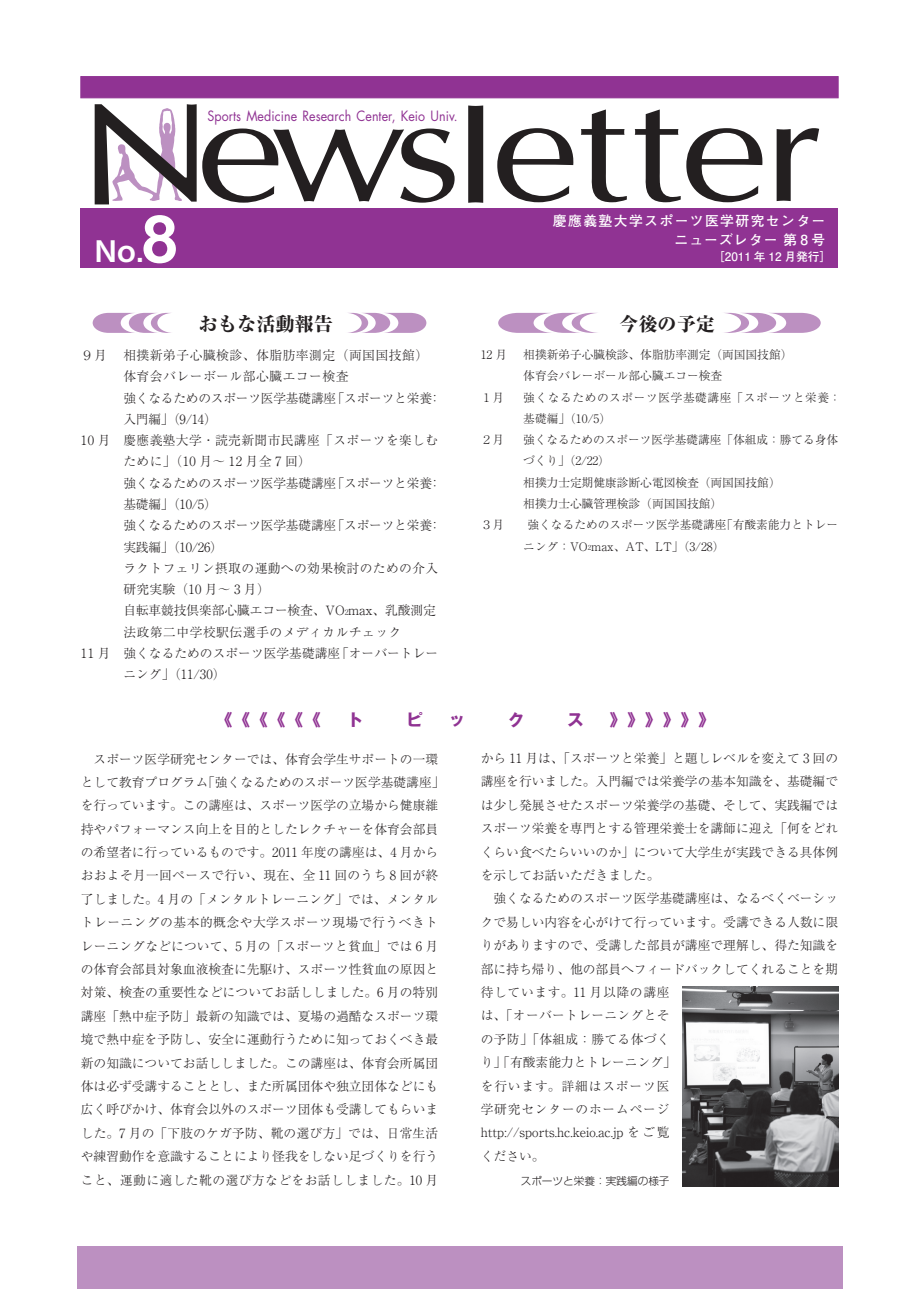
<style>
.page{position:relative;width:919px;height:1289px;background:#fff}
.page>*{position:absolute;margin:0;border:0;box-sizing:border-box;transform-origin:0 0}
.t1{font:29.7px "Midashi Go Pro MB31";color:#fff}
.t2{font:800 19.2px "Ryumin Pro";color:#231f20}
.t3{font:700 16.5px "Gothic MB101 Pro";color:#903393}
.t4{font:13.8px "Futura";letter-spacing:.005em;color:#903393;scale:.9 1}
.t5{font:700 13.8px/18.1px "Futo Go B101 Pro";letter-spacing:.1em;color:#fff;text-align:right}
.t6{font:300 12.75px/23.4px "Ryumin Pro";color:#231f20;text-align:center}
.t7{font:300 12.75px "Ryumin Pro";letter-spacing:-.02em;color:#231f20}
.t8{font:300 12.75px "Ryumin Pro";letter-spacing:.04em;color:#231f20}
.t9{font:300 12.75px "Ryumin Pro";letter-spacing:.03em;color:#231f20}
.t10{font:300 11.7px/21.3px "Ryumin Pro";color:#231f20}
.t11{font:300 11.7px/21.3px "Ryumin Pro";letter-spacing:.05em;color:#231f20}
.t12{font:700 11.7px "Futo Go B101 Pro";color:#fff}
.t13{font:300 10.65px "Shin Go Pro";color:#231f20}
.s1{font-size:63.75px}
.s2{font-size:7.5px}
.s3{font-size:6.75px}
</style>
<div class="page">
<div style="left:81px;top:208px;width:757px;height:60px;background:#903393"></div>
<svg style="left:93px;top:313px;width:78px;height:20px"></svg>
<svg style="left:348px;top:313px;width:78px;height:20px"></svg>
<div style="left:81px;top:76px;width:757px;height:22px;background:#903393"></div>
<div style="left:77px;top:1246px;width:765px;height:42px;background:#bc90c1"></div>
<svg style="left:468px;top:105px;width:15px;height:98px"></svg>
<svg style="left:497px;top:128px;width:77px;height:74px"></svg>
<svg style="left:581px;top:109px;width:45px;height:93px"></svg>
<svg style="left:634px;top:109px;width:46px;height:93px"></svg>
<svg style="left:686px;top:128px;width:77px;height:74px"></svg>
<svg style="left:776px;top:128px;width:43px;height:73px"></svg>
<svg style="left:95px;top:104px;width:359px;height:100px"></svg>
<svg style="left:498px;top:313px;width:100px;height:20px"></svg>
<svg style="left:724px;top:313px;width:96px;height:20px"></svg>
<img style="left:682px;top:986px;width:156px;height:200px">
<p class="t4" style="left:207px;top:106px;width:279px">Sports Medicine Research Center, Keio Univ.</p>
<h1 class="t1" style="left:95px;top:227px;width:84px">No.<span class="s1">8</span></h1>
<p class="t5" style="left:553px;top:210px;width:274px">慶應義塾大学スポーツ医学研究センターニューズレター 第 8 号</p>
<p class="t12" style="left:713px;top:247px;width:119px">［2011 年 12 月発行］</p>
<h2 class="t2" style="left:199px;top:308px;width:135px">おもな活動報告</h2>
<p class="t6" style="left:81px;top:342px;width:28px">９月</p>
<p class="t8" style="left:123px;top:345px;width:306px">相撲新弟子心臓検診、体脂肪率測定（両国国技館）</p>
<p class="t8" style="left:123px;top:366px;width:227px">体育会バレーボール部心臓エコー検査</p>
<p class="t7" style="left:123px;top:388px;width:319px">強くなるためのスポーツ医学基礎講座「スポーツと栄養：</p>
<p class="t6" style="left:123px;top:406px;width:95px">入門編」（9/14）</p>
<p class="t9" style="left:81px;top:430px;width:359px">10 月 慶應義塾大学・読売新聞市民講座「スポーツを楽しむ</p>
<p class="t6" style="left:123px;top:449px;width:189px">ために」（10 月〜 12 月全 7 回）</p>
<p class="t7" style="left:123px;top:473px;width:319px">強くなるためのスポーツ医学基礎講座「スポーツと栄養：</p>
<p class="t6" style="left:123px;top:491px;width:95px">基礎編」（10/5）</p>
<p class="t7" style="left:123px;top:515px;width:319px">強くなるためのスポーツ医学基礎講座「スポーツと栄養：</p>
<p class="t6" style="left:123px;top:534px;width:101px">実践編」（10/26）</p>
<p class="t9" style="left:123px;top:558px;width:316px">ラクトフェリン摂取の運動への効果検討のための介入</p>
<p class="t6" style="left:123px;top:576px;width:148px">研究実験（10 月〜 3 月）</p>
<p class="t6" style="left:123px;top:598px;width:314px">自転車競技倶楽部心臓エコー検査、VO<span class="s2">2</span>max、乳酸測定</p>
<p class="t8" style="left:123px;top:621px;width:280px">法政第二中学校駅伝選手のメディカルチェック</p>
<p class="t6" style="left:81px;top:640px;width:359px">11 月 強くなるためのスポーツ医学基礎講座「オーバートレー</p>
<p class="t6" style="left:123px;top:661px;width:104px">ニング」（11/30）</p>
<h2 class="t2" style="left:619px;top:308px;width:97px">今後の予定</h2>
<p class="t10" style="left:480px;top:343px;width:28px">12 月</p>
<p class="t10" style="left:523px;top:343px;width:270px">相撲新弟子心臓検診、体脂肪率測定（両国国技館）体育会バレーボール部心臓エコー検査</p>
<p class="t10" style="left:480px;top:386px;width:25px">１月</p>
<p class="t11" style="left:523px;top:386px;width:319px">強くなるためのスポーツ医学基礎講座「スポーツと栄養：基礎編」（10/5）</p>
<p class="t10" style="left:480px;top:428px;width:25px">２月</p>
<p class="t10" style="left:523px;top:428px;width:316px">強くなるためのスポーツ医学基礎講座「体組成：勝てる身体</p>
<p class="t10" style="left:523px;top:449px;width:88px">づくり」（2/22）</p>
<p class="t10" style="left:523px;top:471px;width:259px">相撲力士定期健康診断心電図検査（両国国技館）</p>
<p class="t10" style="left:523px;top:492px;width:200px">相撲力士心臓管理検診（両国国技館）</p>
<p class="t10" style="left:480px;top:513px;width:359px">３月　　強くなるためのスポーツ医学基礎講座「有酸素能力とトレー</p>
<p class="t10" style="left:523px;top:534px;width:203px">ニング：VO<span class="s3">2</span>max、AT、LT」（3/28）</p>
<p class="t3" style="left:216px;top:706px;width:106px">《《《《《《</p>
<p class="t3" style="left:347px;top:706px;width:18px">ト</p>
<p class="t3" style="left:406px;top:706px;width:18px">ピ</p>
<p class="t3" style="left:448px;top:706px;width:18px">ッ</p>
<p class="t3" style="left:508px;top:706px;width:18px">ク</p>
<p class="t3" style="left:567px;top:706px;width:18px">ス</p>
<p class="t3" style="left:610px;top:706px;width:106px">》》》》》》</p>
<p class="t6" style="left:81px;top:746px;width:365px">スポーツ医学研究センターでは、体育会学生サポートの一環<br>として教育プログラム「強くなるためのスポーツ医学基礎講座」を行っています。この講座は、スポーツ医学の立場から健康維持やパフォーマンス向上を目的としたレクチャーを体育会部員の希望者に行っているものです。2011 年度の講座は、4 月からおおよそ月一回ペースで行い、現在、全 11 回のうち 8 回が終了しました。4 月の「メンタルトレーニング」では、メンタルトレーニングの基本的概念や大学スポーツ現場で行うべきトレーニングなどについて、5 月の「スポーツと貧血」では 6 月の体育会部員対象血液検査に先駆け、スポーツ性貧血の原因と対策、検査の重要性などについてお話ししました。6 月の特別講座「熱中症予防」最新の知識では、夏場の過酷なスポーツ環境で熱中症を予防し、安全に運動行うために知っておくべき最新の知識についてお話ししました。この講座は、体育会所属団体は必ず受講することとし、また所属団体や独立団体などにも広く呼びかけ、体育会以外のスポーツ団体も受講してもらいました。7 月の「下肢のケガ予防、靴の選び方」では、日常生活や練習動作を意識することにより怪我をしない足づくりを行うこと、運動に適した靴の選び方などをお話ししました。10 月</p>
<p class="t6" style="left:480px;top:745px;width:359px;text-align:left">から 11 月は、「スポーツと栄養」と題しレベルを変えて 3 回の講座を行いました。入門編では栄養学の基本知識を、基礎編では少し発展させたスポーツ栄養学の基礎、そして、実践編ではスポーツ栄養を専門とする管理栄養士を講師に迎え「何をどれくらい食べたらいいのか」について大学生が実践できる具体例を示してお話いただきました。<br>　強くなるためのスポーツ医学基礎講座は、なるべくベーシックで易しい内容を心がけて行っています。受講できる人数に限りがありますので、受講した部員が講座で理解し、得た知識を部に持ち帰り、他の部員へフィードバックしてくれることを期待しています。11 月以降の講座<br>は、「オーバートレーニングとそ<br>の予防」「体組成：勝てる体づく<br>り」「有酸素能力とトレーニング」<br>を行います。詳細はスポーツ医<br>学研究センターのホームページ<br>http://sports.hc.keio.ac.jp をご覧<br>ください。</p>
<p class="t13" style="left:520px;top:1171px;width:150px">スポーツと栄養：実践編の様子</p>
</div>
